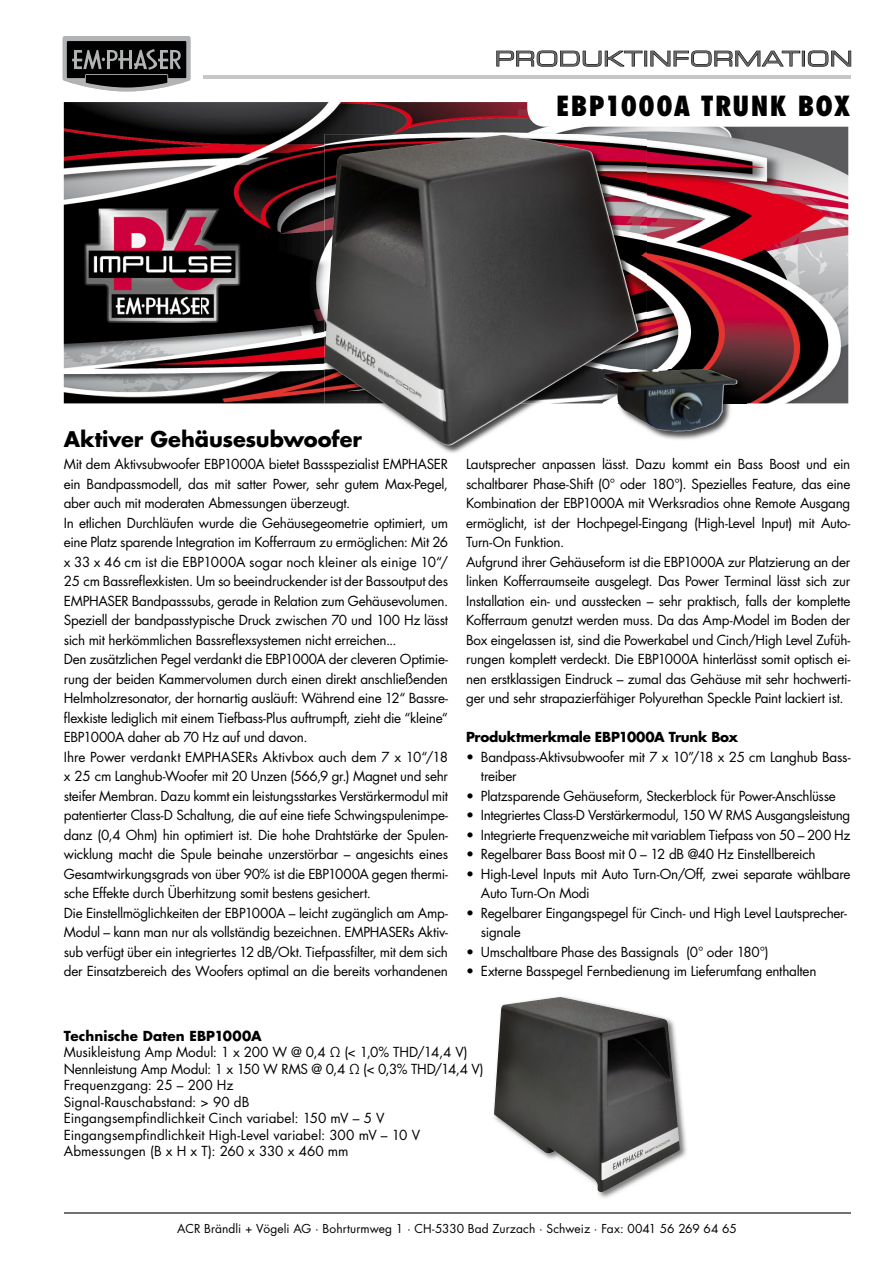
<style>
.page{position:relative;width:893px;height:1263px;background:#fff}
.page>*{position:absolute;margin:0;border:0;box-sizing:border-box;transform-origin:0 0}
.t1{font:800 condensed 27px "Futura Std";letter-spacing:.045em;color:#000}
.t2{font:700 21px "Futura Std";letter-spacing:-.005em;color:#000}
.t3{font:20.4px "Eurostile LT Std Ex 2";letter-spacing:.01em;color:#666}
.t4{font:13.5px/19.5px "Futura Std";letter-spacing:-.02em;color:#000}
.t5{font:13.5px/16.5px "Futura Std";color:#000}
.t6{font:700 13.5px "Futura Std";letter-spacing:-.015em;color:#000}
.t7{font:700 13.5px "Futura Std";letter-spacing:.005em;color:#000}
.t8{font:12px "Futura Std";letter-spacing:.005em;color:#000}
</style>
<div class="page">
<hr style="left:64px;top:1212px;width:786px;height:1px;background:#707172">
<hr style="left:203px;top:75px;width:647px;height:3px;background:#c6c7c8">
<svg style="left:63px;top:36px;width:127px;height:55px;background:#4f5050"></svg>
<img style="left:64px;top:102px;width:784px;height:301px">
<img style="left:79px;top:207px;width:164px;height:116px">
<img style="left:324px;top:134px;width:323px;height:319px">
<img style="left:325px;top:135px;width:313px;height:310px">
<img style="left:604px;top:369px;width:142px;height:71px">
<img style="left:604px;top:369px;width:133px;height:63px">
<svg style="left:496px;top:50px;width:146px;height:17px"></svg>
<div style="left:644px;top:51px;width:3px;height:15px;border:1px solid #000"></div>
<svg style="left:650px;top:50px;width:150px;height:17px"></svg>
<div style="left:802px;top:51px;width:3px;height:15px;border:1px solid #000"></div>
<svg style="left:808px;top:50px;width:43px;height:17px"></svg>
<svg style="left:527px;top:102px;width:322px;height:25px"></svg>
<img style="left:560px;top:996px;width:127px;height:202px">
<img style="left:494px;top:997px;width:186px;height:195px">
<h3 class="t3" style="left:495px;top:45px;width:359px">PRODUKTINFORMATION</h3>
<h1 class="t1" style="left:556px;top:89px;width:296px">EBP1000A TRUNK BOX</h1>
<h2 class="t2" style="left:64px;top:425px;width:300px">Aktiver Gehäusesubwoofer</h2>
<p class="t4" style="left:64px;top:455px;width:386px">Mit dem Aktivsubwoofer EBP1000A bietet Bassspezialist EMPHASER ein Bandpassmodell, das mit satter Power, sehr gutem Max-Pegel, aber auch mit moderaten Abmessungen überzeugt.<br>In etlichen Durchläufen wurde die Gehäusegeometrie optimiert, um eine Platz sparende Integration im Kofferraum zu ermöglichen: Mit 26 x 33 x 46 cm ist die EBP1000A sogar noch kleiner als einige 10“/ 25 cm Bassreflexkisten. Um so beeindruckender ist der Bassoutput des EMPHASER Bandpasssubs, gerade in Relation zum Gehäusevolumen.<br>Speziell der bandpasstypische Druck zwischen 70 und 100 Hz lässt sich mit herkömmlichen Bassreflexsystemen nicht erreichen...<br>Den zusätzlichen Pegel verdankt die EBP1000A der cleveren Optimie&shy;rung der beiden Kammervolumen durch einen direkt anschließenden Helmholzresonator, der hornartig ausläuft: Während eine 12“ Bassre&shy;flexkiste lediglich mit einem Tiefbass-Plus auftrumpft, zieht die “kleine“ EBP1000A daher ab 70 Hz auf und davon.<br>Ihre Power verdankt EMPHASERs Aktivbox auch dem 7 x 10“/18 x 25 cm Langhub-Woofer mit 20 Unzen (566,9 gr.) Magnet und sehr steifer Membran. Dazu kommt ein leistungsstarkes Verstärkermodul mit patentierter Class-D Schaltung, die auf eine tiefe Schwing spulen im pe&shy;danz (0,4 Ohm) hin optimiert ist. Die hohe Drahtstärke der Spulen&shy;wicklung macht die Spule beinahe unzerstörbar – angesichts eines Gesamtwirkungsgrads von über 90% ist die EBP1000A gegen thermi&shy;sche Effekte durch Überhitzung somit bestens gesichert.<br>Die Einstellmöglichkeiten der EBP1000A – leicht zugänglich am Amp-Modul – kann man nur als vollständig bezeichnen. EMPHASERs Aktiv&shy;sub verfügt über ein integriertes 12 dB/Okt. Tiefpassfilter, mit dem sich der Einsatzbereich des Woofers optimal an die bereits vorhandenen</p>
<p class="t4" style="left:466px;top:455px;width:386px">Lautsprecher anpassen lässt. Dazu kommt ein Bass Boost und ein schaltbarer Phase-Shift (0° oder 180°). Spezielles Feature, das eine Kombination der EBP1000A mit Werksradios ohne Remote Ausgang ermöglicht, ist der Hochpegel-Eingang (High-Level Input) mit Auto-Turn-On Funktion.<br>Aufgrund ihrer Gehäuseform ist die EBP1000A zur Platzierung an der linken Kofferraumseite ausgelegt. Das Power Terminal lässt sich zur In stallation ein- und ausstecken – sehr praktisch, falls der komplette Kof ferraum genutzt werden muss. Da das Amp-Model im Boden der Box eingelassen ist, sind die Powerkabel und Cinch/High Level Zufüh&shy;rungen komplett verdeckt. Die EBP1000A hinterlässt somit optisch ei&shy;nen erstklassigen Eindruck – zumal das Gehäuse mit sehr hochwerti&shy;ger und sehr strapazierfähiger Polyurethan Speckle Paint lackiert ist.</p>
<p class="t6" style="left:466px;top:728px;width:274px">Produktmerkmale EBP1000A Trunk Box</p>
<p class="t4" style="left:481px;top:747px;width:371px;text-indent:-15px">• Bandpass-Aktivsubwoofer mit 7 x 10”/18 x 25 cm Langhub Bass&shy;treiber</p>
<p class="t4" style="left:466px;top:786px;width:371px">• Platzsparende Gehäuseform, Steckerblock für Power-Anschlüsse</p>
<p class="t4" style="left:466px;top:805px;width:386px">• Integriertes Class-D Verstärkermodul, 150 W RMS Ausgangsleistung</p>
<p class="t4" style="left:466px;top:825px;width:386px">• Integrierte Frequenzweiche mit variablem Tiefpass von 50 – 200 Hz</p>
<p class="t4" style="left:466px;top:844px;width:351px">• Regelbarer Bass Boost mit 0 – 12 dB @40 Hz Einstellbereich</p>
<p class="t4" style="left:481px;top:864px;width:371px;text-indent:-15px">• High-Level Inputs mit Auto Turn-On/Off, zwei separate wählbare<br>Auto Turn-On Modi</p>
<p class="t4" style="left:481px;top:903px;width:368px;text-indent:-15px">• Regelbarer Eingangspegel für Cinch- und High Level Lautsprecher&shy;signale</p>
<p class="t4" style="left:466px;top:942px;width:304px">• Umschaltbare Phase des Bassignals (0° oder 180°)</p>
<p class="t4" style="left:466px;top:961px;width:352px">• Externe Basspegel Fernbedienung im Lieferumfang enthalten</p>
<p class="t7" style="left:64px;top:1027px;width:199px">Technische Daten EBP1000A</p>
<p class="t5" style="left:64px;top:1044px;width:421px">Musikleistung Amp Modul: 1 x 200 W @ 0,4 Ω (&lt; 1,0% THD/14,4 V)<br>Nennleistung Amp Modul: 1 x 150 W RMS @ 0,4 Ω (&lt; 0,3% THD/14,4 V)<br>Frequenzgang: 25 – 200 Hz<br>Signal-Rauschabstand: &gt; 90 dB<br>Eingangsempfindlichkeit Cinch variabel: 150 mV – 5 V Eingangsempfindlichkeit High-Level variabel: 300 mV – 10 V Abmessungen (B x H x T): 260 x 330 x 460 mm</p>
<p class="t8" style="left:177px;top:1221px;width:561px">ACR Brändli + Vögeli AG ∙ Bohrturmweg 1 ∙ CH-5330 Bad Zurzach ∙ Schweiz · Fax: 0041 56 269 64 65</p>
</div>
